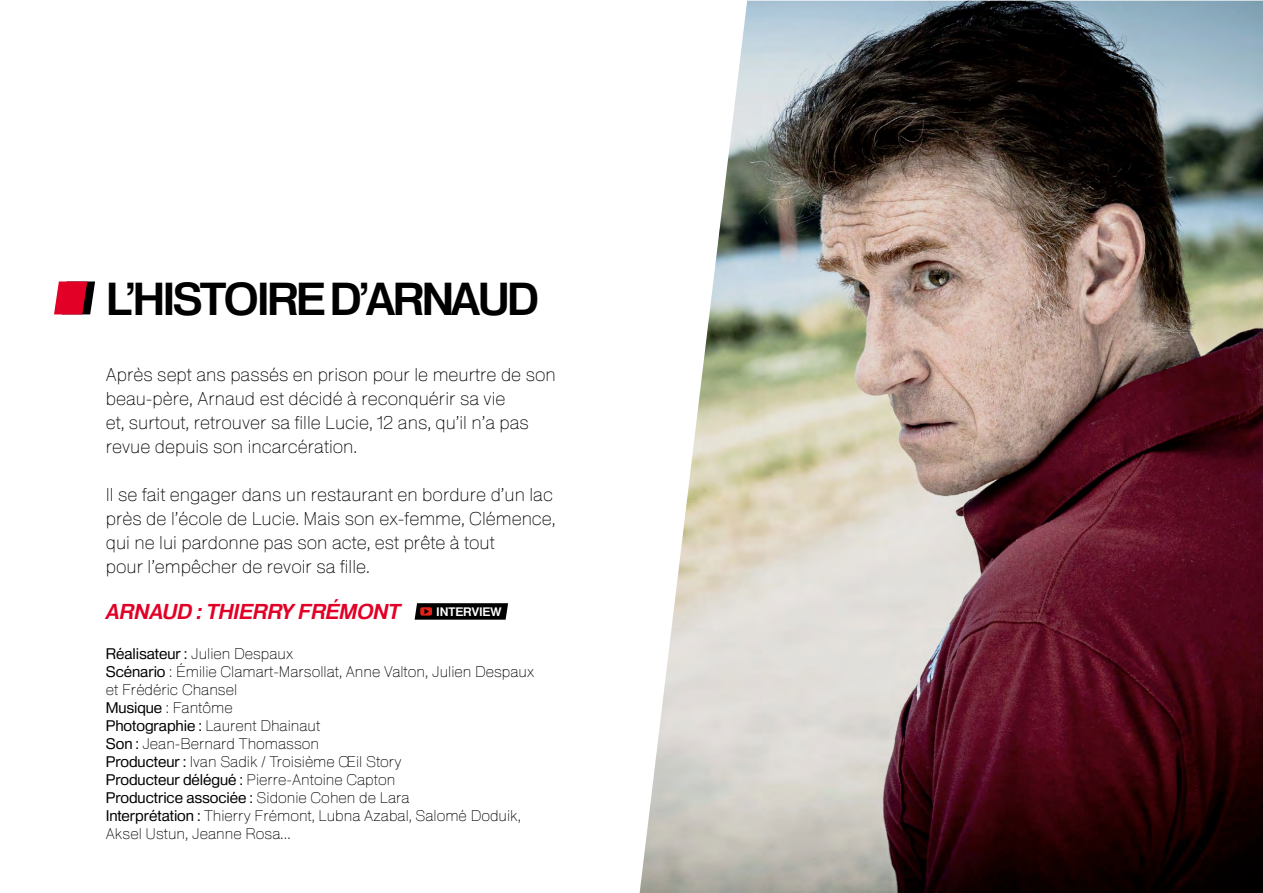
<style>
.page{position:relative;width:1263px;height:893px;background:#fff}
.page>*{position:absolute;margin:0;border:0;box-sizing:border-box;transform-origin:0 0}
.t1{font:600 45px "FTV Heldustry";letter-spacing:-.06em;color:#000}
.t2{font:italic 600 21px "FTV Heldustry";color:#e20026}
.t3{font:100 18px/24px "FTV Heldustry";color:#000}
.t4{font:100 15px/18px "FTV Heldustry";color:#000}
.t5{font:600 12px "FTV Heldustry";color:#fff}
.s1{font-weight:400}
</style>
<div class="page">
<img style="left:640px;top:1px;width:623px;height:892px">
<svg style="left:54px;top:281px;width:41px;height:33px"></svg>
<svg style="left:415px;top:603px;width:93px;height:17px;background:#180e0e"></svg>
<h1 class="t1" style="left:106px;top:271px;width:435px">L’HISTOIRE D’ARNAUD</h1>
<p class="t3" style="left:106px;top:362px;width:451px">Après sept ans passés en prison pour le meurtre de son beau-père, Arnaud est décidé à reconquérir sa vie<br>et, surtout, retrouver sa fille Lucie, 12 ans, qu’il n’a pas revue depuis son incarcération.</p>
<p class="t3" style="left:106px;top:482px;width:451px">Il se fait engager dans un restaurant en bordure d’un lac près de l’école de Lucie. Mais son ex-femme, Clémence, qui ne lui pardonne pas son acte, est prête à tout<br>pour l’empêcher de revoir sa fille.</p>
<h2 class="t2" style="left:106px;top:599px;width:296px">ARNAUD : THIERRY FRÉMONT</h2>
<p class="t4" style="left:106px;top:644px;width:430px"><span class="s1">Réalisateur :</span> Julien Despaux<br><span class="s1">Scénario</span> : Émilie Clamart-Marsollat, Anne Valton, Julien Despaux et Frédéric Chansel<br><span class="s1">Musique</span> : Fantôme<br><span class="s1">Photographie :</span> Laurent Dhainaut<br><span class="s1">Son :</span> Jean-Bernard Thomasson<br><span class="s1">Producteur :</span> Ivan Sadik / Troisième Œil Story<br><span class="s1">Producteur délégué :</span> Pierre-Antoine Capton<br><span class="s1">Productrice associée :</span> Sidonie Cohen de Lara<br><span class="s1">Interprétation :</span> Thierry Frémont, Lubna Azabal, Salomé Doduik, Aksel Ustun, Jeanne Rosa…</p>
<p class="t5" style="left:436px;top:604px;width:67px">INTERVIEW</p>
</div>
